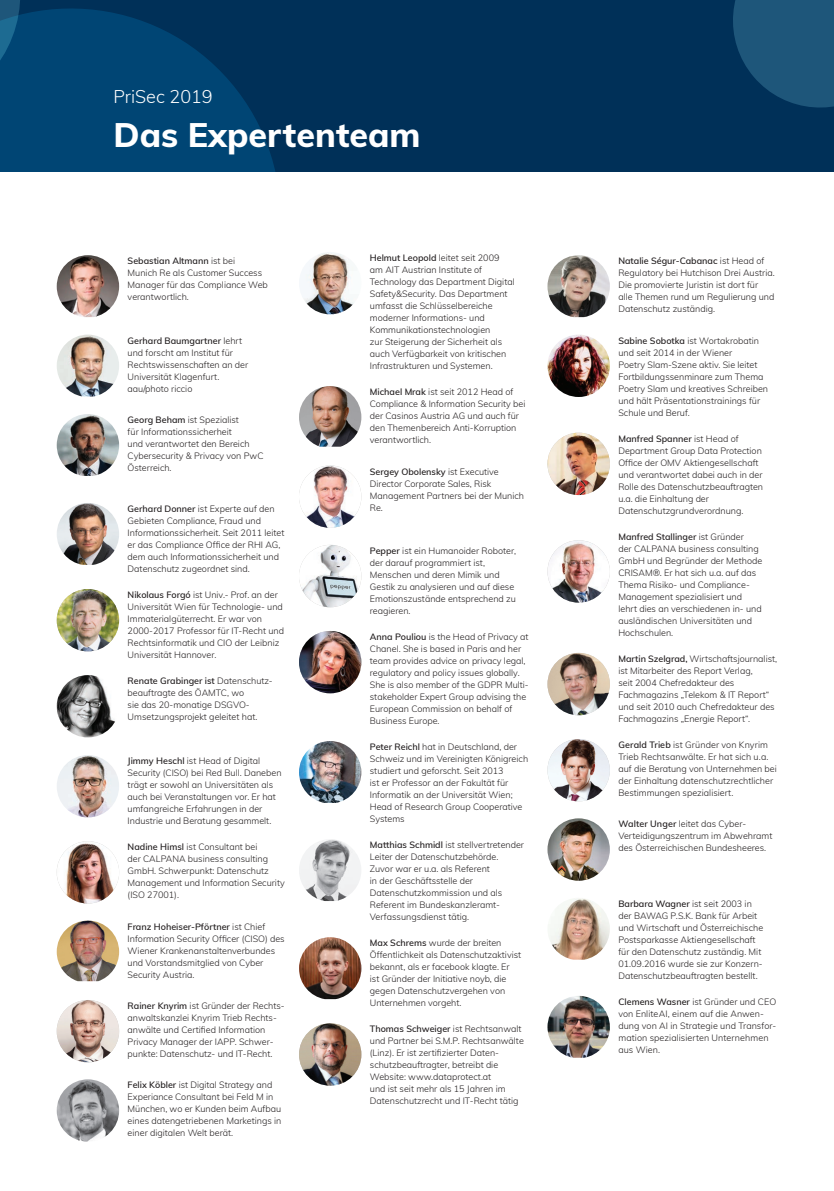
<style>
.page{position:relative;width:834px;height:1191px;background:#fff}
.page>*{position:absolute;margin:0;border:0;box-sizing:border-box;transform-origin:0 0}
.t1{font:800 34px "Muli";color:#fff}
.t2{font:300 18px "Muli";color:#fff}
.t3{font:300 9px/12px "Muli";color:#231f20}
.s1{font-weight:600}
</style>
<div class="page">
<div style="left:0;top:0;width:833px;height:171px;background:#003058"></div>
<svg style="left:733px;top:0;width:100px;height:108px"></svg>
<svg style="left:0;top:0;width:275px;height:171px;fill:#004574"></svg>
<img style="left:57px;top:255px;width:62px;height:62px">
<img style="left:57px;top:334px;width:62px;height:62px">
<img style="left:57px;top:414px;width:62px;height:62px">
<img style="left:57px;top:503px;width:62px;height:62px">
<img style="left:57px;top:589px;width:62px;height:62px;border-radius:31px">
<img style="left:57px;top:675px;width:62px;height:62px;border-radius:31px">
<img style="left:57px;top:755px;width:62px;height:62px;border-radius:31px">
<img style="left:57px;top:841px;width:62px;height:62px;border-radius:31px">
<img style="left:57px;top:920px;width:62px;height:61px">
<img style="left:57px;top:1000px;width:62px;height:62px;border-radius:31px">
<img style="left:57px;top:1079px;width:62px;height:62px;border-radius:31px">
<img style="left:299px;top:252px;width:62px;height:62px;border-radius:31px">
<img style="left:299px;top:386px;width:62px;height:61px">
<img style="left:299px;top:465px;width:62px;height:63px;border-radius:31px">
<img style="left:299px;top:545px;width:62px;height:62px;border-radius:31px">
<img style="left:299px;top:631px;width:62px;height:62px;border-radius:31px">
<img style="left:299px;top:741px;width:62px;height:62px">
<img style="left:299px;top:839px;width:62px;height:62px">
<img style="left:299px;top:937px;width:62px;height:62px">
<img style="left:299px;top:1023px;width:62px;height:62px;border-radius:31px">
<img style="left:547px;top:255px;width:62px;height:62px">
<img style="left:547px;top:334px;width:62px;height:63px;border-radius:31px">
<img style="left:547px;top:433px;width:62px;height:62px;border-radius:31px">
<img style="left:547px;top:540px;width:62px;height:62px;border-radius:31px">
<img style="left:547px;top:653px;width:62px;height:62px;border-radius:31px">
<img style="left:547px;top:739px;width:62px;height:62px;border-radius:31px">
<img style="left:547px;top:818px;width:62px;height:62px;border-radius:31px">
<img style="left:549px;top:898px;width:60px;height:61px">
<img style="left:547px;top:996px;width:62px;height:61px">
<h2 class="t2" style="left:113px;top:84px;width:101px">PriSec 2019</h2>
<h1 class="t1" style="left:113px;top:110px;width:308px">Das Expertenteam</h1>
<p class="t3" style="left:128px;top:255px;width:142px"><span class="s1">Sebastian Altmann</span> ist bei<br>Munich Re als Customer Success<br>Manager für das Compliance Web verantwortlich.</p>
<p class="t3" style="left:128px;top:334px;width:122px"><span class="s1">Gerhard Baumgartner</span> lehrt und forscht am Institut für<br>Rechtswissenschaften an der<br>Universität Klagenfurt. aau/photo riccio</p>
<p class="t3" style="left:128px;top:413px;width:137px"><span class="s1">Georg Beham</span> ist Spezialist<br>für Informationssicherheit<br>und verantwortet den Bereich<br>Cybersecurity &amp; Privacy von PwC<br>Österreich.</p>
<p class="t3" style="left:128px;top:502px;width:158px"><span class="s1">Gerhard Donner</span> ist Experte auf den Gebieten Compliance, Fraud und Informationssicherheit. Seit 2011 leitet er das Compliance Office der RHI AG, dem auch Informationssicherheit und Datenschutz zugeordnet sind.</p>
<p class="t3" style="left:128px;top:588px;width:158px"><span class="s1">Nikolaus Forgó</span> ist Univ.- Prof. an der Universität Wien für Technologie- und Immaterialgüterrecht. Er war von 2000-2017 Professor für IT-Recht und Rechtsinformatik und CIO der Leibniz Universität Hannover.</p>
<p class="t3" style="left:128px;top:674px;width:145px"><span class="s1">Renate Grabinger ist</span> Datenschutz&shy;beauftragte des ÖAMTC, wo<br>sie das 20-monatige DSGVO-<br>Umsetzungsprojekt geleitet hat.</p>
<p class="t3" style="left:128px;top:754px;width:155px"><span class="s1">Jimmy Heschl</span> ist Head of Digital Security (CISO) bei Red Bull. Daneben trägt er sowohl an Universitäten als auch bei Veranstaltungen vor. Er hat umfangreiche Erfahrungen in der Industrie und Beratung gesammelt.</p>
<p class="t3" style="left:128px;top:840px;width:159px"><span class="s1">Nadine Himsl</span> ist Consultant bei<br>der CALPANA business consulting<br>GmbH. Schwerpunkt: Datenschutz<br>Management und Information Security (ISO 27001).</p>
<p class="t3" style="left:128px;top:920px;width:158px"><span class="s1">Franz Hoheiser-Pförtner</span> ist Chief Information Security Officer (CISO) des Wiener Krankenanstaltenverbundes und Vorstandsmitglied von Cyber Security Austria.</p>
<p class="t3" style="left:128px;top:999px;width:158px"><span class="s1">Rainer Knyrim</span> ist Gründer der Rechts&shy;anwaltskanzlei Knyrim Trieb Rechts&shy;anwälte und Certified Information Privacy Manager der IAPP. Schwer&shy;punkte: Datenschutz- und IT-Recht.</p>
<p class="t3" style="left:128px;top:1078px;width:155px"><span class="s1">Felix Köbler</span> ist Digital Strategy and Experiance Consultant bei Feld M in München, wo er Kunden beim Aufbau eines datengetriebenen Marketings in einer digitalen Welt berät.</p>
<p class="t3" style="left:370px;top:251px;width:146px"><span class="s1">Helmut Leopold</span> leitet seit 2009 am AIT Austrian Institute of<br>Technology das Department Digital<br>Safety&amp;Security. Das Department umfasst die Schlüsselbereiche moderner Informations‐ und<br>Kommunikationstechnologien<br>zur Steigerung der Sicherheit als auch Verfügbarkeit von kritischen<br>Infrastrukturen und Systemen.</p>
<p class="t3" style="left:370px;top:385px;width:157px"><span class="s1">Michael Mrak</span> ist seit 2012 Head of<br>Compliance &amp; Information Security bei der Casinos Austria AG und auch für den Themenbereich Anti-Korruption verantwortlich.</p>
<p class="t3" style="left:370px;top:465px;width:156px"><span class="s1">Sergey Obolensky</span> ist Executive<br>Director Corporate Sales, Risk<br>Management Partners bei der Munich<br>Re.</p>
<p class="t3" style="left:370px;top:544px;width:148px"><span class="s1">Pepper</span> ist ein Humanoider Roboter, der darauf programmiert ist,<br>Menschen und deren Mimik und<br>Gestik zu analysieren und auf diese<br>Emotionszustände entsprechend zu reagieren.</p>
<p class="t3" style="left:370px;top:630px;width:160px"><span class="s1">Anna Pouliou</span> is the Head of Privacy at Chanel. She is based in Paris and her team provides advice on privacy legal, regulatory and policy issues globally.<br>She is also member of the GDPR Multi&shy;stakeholder Expert Group advising the European Commission on behalf of Business Europe.</p>
<p class="t3" style="left:370px;top:740px;width:160px"><span class="s1">Peter Reichl</span> hat in Deutschland, der<br>Schweiz und im Vereinigten Königreich studiert und geforscht. Seit 2013<br>ist er Professor an der Fakultät für<br>Informatik an der Universität Wien;<br>Head of Research Group Cooperative<br>Systems</p>
<p class="t3" style="left:370px;top:838px;width:156px"><span class="s1">Matthias Schmidl</span> ist stellvertretender<br>Leiter der Datenschutzbehörde.<br>Zuvor war er u.a. als Referent<br>in der Geschäftsstelle der<br>Datenschutzkommission und als<br>Referent im Bundeskanzleramt-<br>Verfassungsdienst tätig.</p>
<p class="t3" style="left:370px;top:936px;width:153px"><span class="s1">Max Schrems</span> wurde der breiten Öffentlichkeit als Datenschutzaktivist bekannt, als er facebook klagte. Er ist Gründer der Initiative noyb, die gegen Datenschutzvergehen von Unternehmen vorgeht.</p>
<p class="t3" style="left:370px;top:1022px;width:155px"><span class="s1">Thomas Schweiger</span> ist Rechtsanwalt und Partner bei S.M.P. Rechtsanwälte (Linz). Er ist zertifizierter Daten&shy;schutzbeauftragter, betreibt die Website: www.dataprotect.at<br>und ist seit mehr als 15 Jahren im Datenschutzrecht und IT-Recht tätig</p>
<p class="t3" style="left:618px;top:255px;width:158px"><span class="s1">Natalie Ségur-Cabanac</span> ist Head of Regulatory bei Hutchison Drei Austria.<br>Die promovierte Juristin ist dort für alle Themen rund um Regulierung und Datenschutz zuständig.</p>
<p class="t3" style="left:618px;top:334px;width:151px"><span class="s1">Sabine Sobotka</span> ist Wortakrobatin und seit 2014 in der Wiener<br>Poetry Slam-Szene aktiv. Sie leitet<br>Fortbildungssenminare zum Thema<br>Poetry Slam und kreatives Schreiben und hält Präsentationstrainings für<br>Schule und Beruf.</p>
<p class="t3" style="left:618px;top:432px;width:146px"><span class="s1">Manfred Spanner</span> ist Head of<br>Department Group Data Protection<br>Office der OMV Aktiengesellschaft und verantwortet dabei auch in der<br>Rolle des Datenschutzbeauftragten u.a. die Einhaltung der<br>Datenschutzgrundverordnung.</p>
<p class="t3" style="left:618px;top:530px;width:145px"><span class="s1">Manfred Stallinger</span> ist Gründer<br>der CALPANA business consulting<br>GmbH und Begründer der Methode<br>CRISAM®. Er hat sich u.a. auf das<br>Thema Risiko- und Compliance-<br>Management spezialisiert und lehrt dies an verschiedenen in- und ausländischen Universitäten und<br>Hochschulen.</p>
<p class="t3" style="left:618px;top:652px;width:160px"><span class="s1">Martin Szelgrad,</span> Wirtschaftsjournalist, ist Mitarbeiter des Report Verlag,<br>seit 2004 Chefredakteur des Fachmagazins „Telekom &amp; IT Report“ und seit 2010 auch Chefredakteur des Fachmagazins „Energie Report“.</p>
<p class="t3" style="left:618px;top:738px;width:160px"><span class="s1">Gerald Trieb</span> ist Gründer von Knyrim Trieb Rechtsanwälte. Er hat sich u.a. auf die Beratung von Unternehmen bei der Einhaltung datenschutzrechtlicher Bestimmungen spezialisiert.</p>
<p class="t3" style="left:618px;top:817px;width:155px"><span class="s1">Walter Unger</span> leitet das Cyber-<br>Verteidigungszentrum im Abwehramt des Österreichischen Bundesheeres.</p>
<p class="t3" style="left:618px;top:897px;width:146px"><span class="s1">Barbara Wagner</span> ist seit 2003 in der BAWAG P.S.K. Bank für Arbeit und Wirtschaft und Österreichische Postsparkasse Aktiengesellschaft für den Datenschutz zuständig. Mit 01.09.2016 wurde sie zur Konzern-Datenschutzbeauftragten bestellt.</p>
<p class="t3" style="left:618px;top:995px;width:159px"><span class="s1">Clemens Wasner</span> ist Gründer und CEO von EnliteAI, einem auf die Anwen&shy;dung von AI in Strategie und Transfor&shy;mation spezialisierten Unternehmen aus Wien.</p>
</div>
